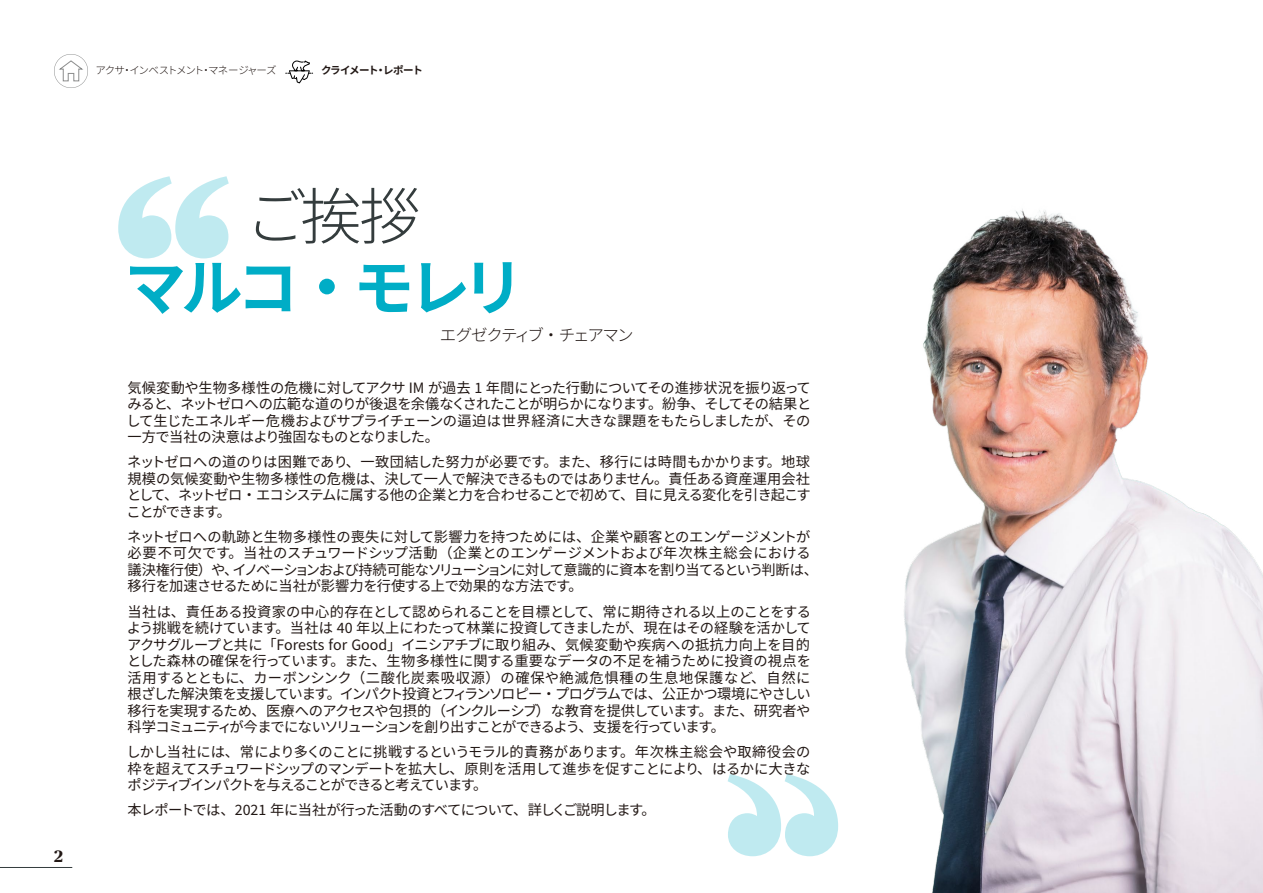
<style>
.page{position:relative;width:1263px;height:893px;background:#fff}
.page>*{position:absolute;margin:0;border:0;box-sizing:border-box;transform-origin:0 0}
.t1{font:700 61.5px "Source Han Sans JP";letter-spacing:-.095em;color:#00adc6}
.t2{font:300 61.5px "Source Han Sans JP";color:#343c3d}
.t3{font:300 16.5px "Source Han Sans JP";letter-spacing:-.11em;color:#221815}
.t4{font:700 16.5px "Publico Headline";color:#221815}
.t5{font:14.25px/16.5px "Source Han Sans JP";letter-spacing:-.045em;color:#221815;text-align:justify}
.t6{font:14.25px/16.5px "Source Han Sans JP";letter-spacing:-.015em;color:#221815}
.t7{font:300 10.5px "Source Han Sans JP";letter-spacing:-.1em;color:#221815}
.t8{font:700 10.5px "Source Han Sans JP";letter-spacing:-.095em;color:#221815}
</style>
<div class="page">
<svg style="left:286px;top:60px;width:27px;height:24px"></svg>
<svg style="left:54px;top:54px;width:34px;height:34px"></svg>
<hr style="left:0;top:867px;width:72px;height:1px;background:#343c3d">
<img style="left:807px;top:209px;width:456px;height:684px">
<svg style="left:118px;top:176px;width:111px;height:82px"></svg>
<svg style="left:728px;top:774px;width:110px;height:82px"></svg>
<p class="t7" style="left:96px;top:65px;width:182px">アクサ・インベストメント・マネージャーズ</p>
<p class="t8" style="left:321px;top:65px;width:103px">クライメート・レポート</p>
<p class="t4" style="left:54px;top:844px;width:10px">2</p>
<h1 class="t2" style="left:245px;top:182px;width:177px">ご挨拶</h1>
<h1 class="t1" style="left:124px;top:253px;width:401px">マルコ・モレリ</h1>
<p class="t3" style="left:440px;top:326px;width:195px">エグゼクティブ・チェアマン</p>
<p class="t5" style="left:126px;top:380px;width:686px">気候変動や生物多様性の危機に対してアクサ IM が過去 1 年間にとった行動についてその進捗状況を振り返ってみると、ネットゼロへの広範な道のりが後退を余儀なくされたことが明らかになります。紛争、そしてその結果として生じたエネルギー危機およびサプライチェーンの逼迫は世界経済に大きな課題をもたらしましたが、その一方で当社の決意はより強固なものとなりました。</p>
<p class="t5" style="left:127px;top:454px;width:686px">ネットゼロへの道のりは困難であり、一致団結した努力が必要です。また、移行には時間もかかります。地球規模の気候変動や生物多様性の危機は、決して一人で解決できるものではありません。責任ある資産運用会社として、ネットゼロ・エコシステムに属する他の企業と力を合わせることで初めて、目に見える変化を引き起こすことができます。</p>
<p class="t6" style="left:127px;top:529px;width:692px">ネットゼロへの軌跡と生物多様性の喪失に対して影響力を持つためには、企業や顧客とのエンゲージメントが必要不可欠です。当社のスチュワードシップ活動（企業とのエンゲージメントおよび年次株主総会における議決権行使）や、イノベーションおよび持続可能なソリューションに対して意識的に資本を割り当てるという判断は、移行を加速させるために当社が影響力を行使する上で効果的な方法です。</p>
<p class="t5" style="left:127px;top:603px;width:686px">当社は、責任ある投資家の中心的存在として認められることを目標として、常に期待される以上のことをするよう挑戦を続けています。当社は 40 年以上にわたって林業に投資してきましたが、現在はその経験を活かしてアクサグループと共に「Forests for Good」イニシアチブに取り組み、気候変動や疾病への抵抗力向上を目的とした森林の確保を行っています。また、生物多様性に関する重要なデータの不足を補うために投資の視点を活用するとともに、カーボンシンク（二酸化炭素吸収源）の確保や絶滅危惧種の生息地保護など、自然に根ざした解決策を支援しています。インパクト投資とフィランソロピー・プログラムでは、公正かつ環境にやさしい移行を実現するため、医療へのアクセスや包摂的（インクルーシブ）な教育を提供しています。また、研究者や科学コミュニティが今までにないソリューションを創り出すことができるよう、支援を行っています。</p>
<p class="t5" style="left:126px;top:744px;width:685px">しかし当社には、常により多くのことに挑戦するというモラル的責務があります。年次株主総会や取締役会の枠を超えてスチュワードシップのマンデートを拡大し、原則を活用して進歩を促すことにより、はるかに大きなポジティブインパクトを与えることができると考えています。</p>
<p class="t5" style="left:128px;top:802px;width:530px">本レポートでは、2021 年に当社が行った活動のすべてについて、詳しくご説明します。</p>
</div>
